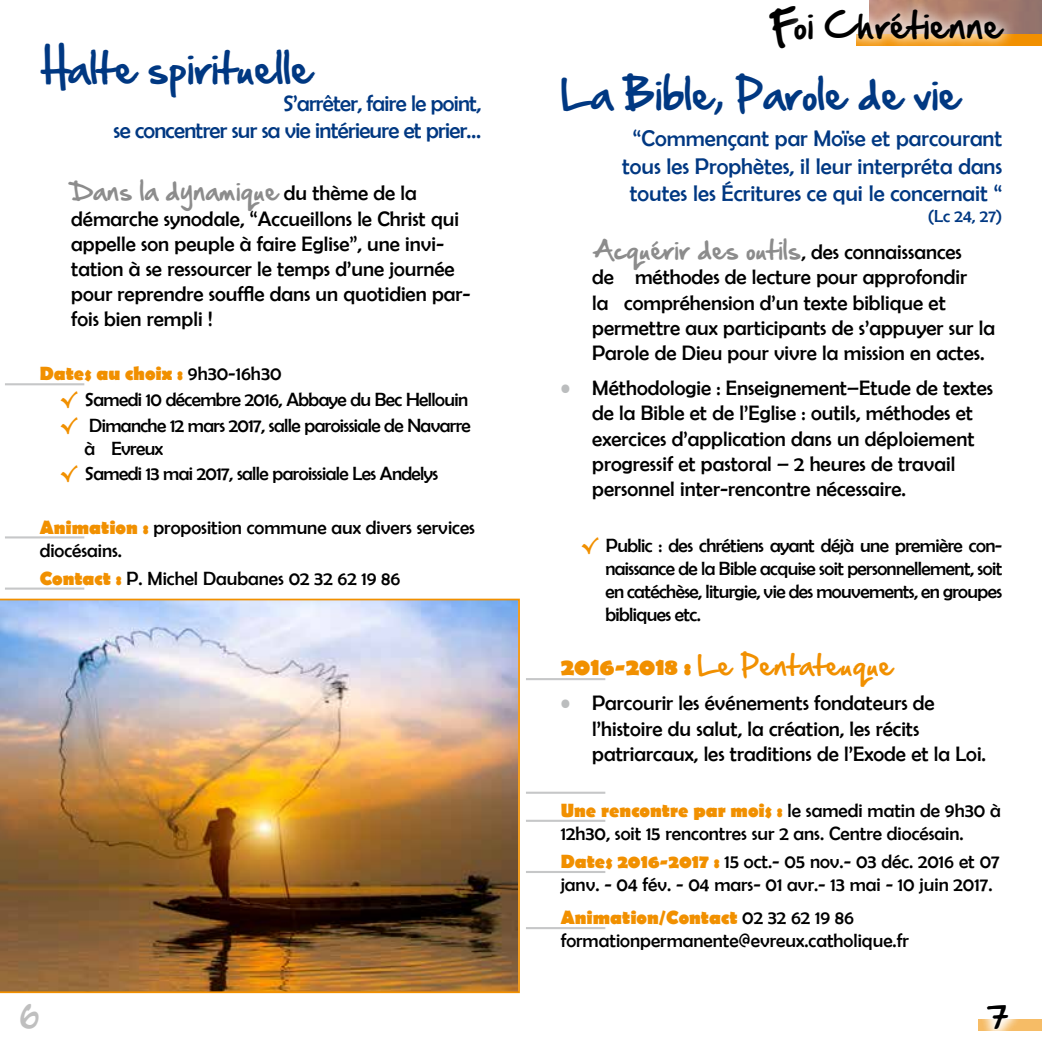
<style>
.page{position:relative;width:1042px;height:1042px;background:#fff}
.page>*{position:absolute;margin:0;border:0;box-sizing:border-box;transform-origin:0 0}
.t1{font:36.75px "Hand Of Sean";color:#003882}
.t2{font:31.5px "Hand Of Sean";letter-spacing:.01em;color:#000}
.t3{font:28px "Hand Of Sean";color:#000}
.t4{font:28px "Hand Of Sean";color:#bfbfbf}
.t5{font:24.5px "Hand Of Sean";letter-spacing:.01em;color:#f19000}
.t6{font:22.75px/27.3px "Berlin Sans FB";color:#003882;text-align:center}
.t7{font:22.75px/27.3px "Berlin Sans FB";letter-spacing:-.03em;color:#003882;text-align:right}
.t8{font:22.75px "Hand Of Sean";letter-spacing:.01em;color:#8c8c8c}
.t9{font:21px/25.2px "Berlin Sans FB";color:#000}
.t10{font:19.25px/23.1px "Berlin Sans FB";color:#000}
.t11{font:19.25px/25.6px "Berlin Sans FB";letter-spacing:-.03em;color:#000}
.t12{font:17.5px "Berlin Sans FB";color:#003882}
.s1{font-family:"Berlin Sans FB";font-size:21px;color:#000}
.s2{font-weight:700;color:#f19000}
.s3{color:#f19000}
.s4{color:#bbbdbe}
.s5{font-family:"Berlin Sans FB";font-weight:700}
</style>
<div class="page">
<img style="left:1017px;top:0;width:25px;height:35px">
<div style="left:856px;top:35px;width:186px;height:11px;background:#f19000"></div>
<div style="left:978px;top:1019px;width:64px;height:11px;background:#f6bc66"></div>
<div style="left:781px;top:0;width:236px;height:53px;background:#fff;opacity:.75"></div>
<div style="left:974px;top:991px;width:47px;height:51px;background:#fff;opacity:.75"></div>
<hr style="left:526px;top:678px;width:79px;height:2px;background:#c6c7c8">
<hr style="left:526px;top:791px;width:79px;height:3px;background:#c6c7c8">
<hr style="left:526px;top:820px;width:79px;height:2px;background:#c6c7c8">
<hr style="left:526px;top:871px;width:79px;height:2px;background:#c6c7c8">
<hr style="left:526px;top:927px;width:79px;height:2px;background:#c6c7c8">
<hr style="left:5px;top:383px;width:79px;height:2px;background:#c6c7c8">
<hr style="left:5px;top:536px;width:79px;height:2px;background:#c6c7c8">
<hr style="left:5px;top:587px;width:79px;height:3px;background:#c6c7c8">
<img style="left:0;top:599px;width:520px;height:394px">
<svg style="left:781px;top:0;width:35px;height:53px"></svg>
<h1 class="t1" style="left:40px;top:36px;width:274px">Halte spirituelle</h1>
<p class="t7" style="left:114px;top:89px;width:369px">S’arrêter, faire le point,<br>se concentrer sur sa vie intérieure et prier…</p>
<p class="t8" style="left:71px;top:171px;width:347px">Dans la dynamique <span class="s1">du thème de la</span></p>
<p class="t9" style="left:71px;top:206px;width:401px">démarche synodale, “Accueillons le Christ qui appelle son peuple à faire Eglise”, une invi&shy;tation à se ressourcer le temps d’une journée pour reprendre souffle dans un quotidien par&shy;fois bien rempli !</p>
<p class="t11" style="left:60px;top:361px;width:413px;text-indent:-20px"><span class="s2">Dates au choix :</span> 9h30-16h30<br><span class="s3">√</span> Samedi 10 décembre 2016, Abbaye du Bec Hellouin <span class="s3">√</span> Dimanche 12 mars 2017, salle paroissiale de Navarre</p>
<p class="t11" style="left:60px;top:435px;width:380px;text-indent:25px">à Evreux<br><span class="s3">√</span> Samedi 13 mai 2017, salle paroissiale Les Andelys</p>
<p class="t10" style="left:40px;top:515px;width:437px"><span class="s2">Animation :</span> proposition commune aux divers services diocésains.</p>
<p class="t10" style="left:40px;top:566px;width:362px"><span class="s2">Contact :</span> P. Michel Daubanes 02 32 62 19 86</p>
<h3 class="t4" style="left:20px;top:991px;width:21px">6</h3>
<h2 class="t2" style="left:794px;top:-2px;width:210px">oi Chrétienne</h2>
<h1 class="t1" style="left:561px;top:61px;width:401px">La Bible, Parole de vie</h1>
<p class="t6" style="left:622px;top:125px;width:382px">“Commençant par Moïse et parcourant tous les Prophètes, il leur interpréta dans toutes les Écritures ce qui le concernait “</p>
<p class="t12" style="left:928px;top:206px;width:76px">(Lc 24, 27)</p>
<p class="t8" style="left:592px;top:230px;width:371px">Acquérir des outils<span class="s1">, des connaissances</span></p>
<p class="t9" style="left:592px;top:264px;width:404px">de méthodes de lecture pour approfondir<br>la compréhension d’un texte biblique et permettre aux participants de s’appuyer sur la Parole de Dieu pour vivre la mission en actes.</p>
<p class="t9" style="left:592px;top:375px;width:402px;text-indent:-32px"><span class="s4">•</span> Méthodologie : Enseignement–Etude de textes de la Bible et de l’Eglise : outils, méthodes et exercices d’application dans un déploiement progressif et pastoral – 2 heures de travail personnel inter-rencontre nécessaire.</p>
<p class="t10" style="left:605px;top:533px;width:398px;text-align:justify;text-indent:-25px"><span class="s3">√</span> Public : des chrétiens ayant déjà une première con&shy;naissance de la Bible acquise soit personnellement, soit en catéchèse, liturgie, vie des mouvements, en groupes bibliques etc.</p>
<p class="t5" style="left:561px;top:643px;width:334px"><span class="s5">2016-2018 :</span> Le Pentateuque</p>
<p class="t9" style="left:592px;top:690px;width:395px;text-indent:-32px"><span class="s4">•</span> Parcourir les événements fondateurs de l’histoire du salut, la création, les récits patriarcaux, les traditions de l’Exode et la Loi.</p>
<p class="t10" style="left:561px;top:798px;width:442px"><span class="s2">Une rencontre par mois :</span> le samedi matin de 9h30 à<br>12h30, soit 15 rencontres sur 2 ans. Centre diocésain.</p>
<p class="t10" style="left:561px;top:850px;width:440px"><span class="s2">Dates 2016-2017 :</span> 15 oct.- 05 nov.- 03 déc. 2016 et 07 janv. - 04 fév. - 04 mars- 01 avr.- 13 mai - 10 juin 2017.</p>
<p class="t10" style="left:561px;top:906px;width:350px"><span class="s2">Animation/Contact</span> 02 32 62 19 86 formationpermanente@evreux.catholique.fr</p>
<h3 class="t3" style="left:986px;top:991px;width:24px">7</h3>
</div>
